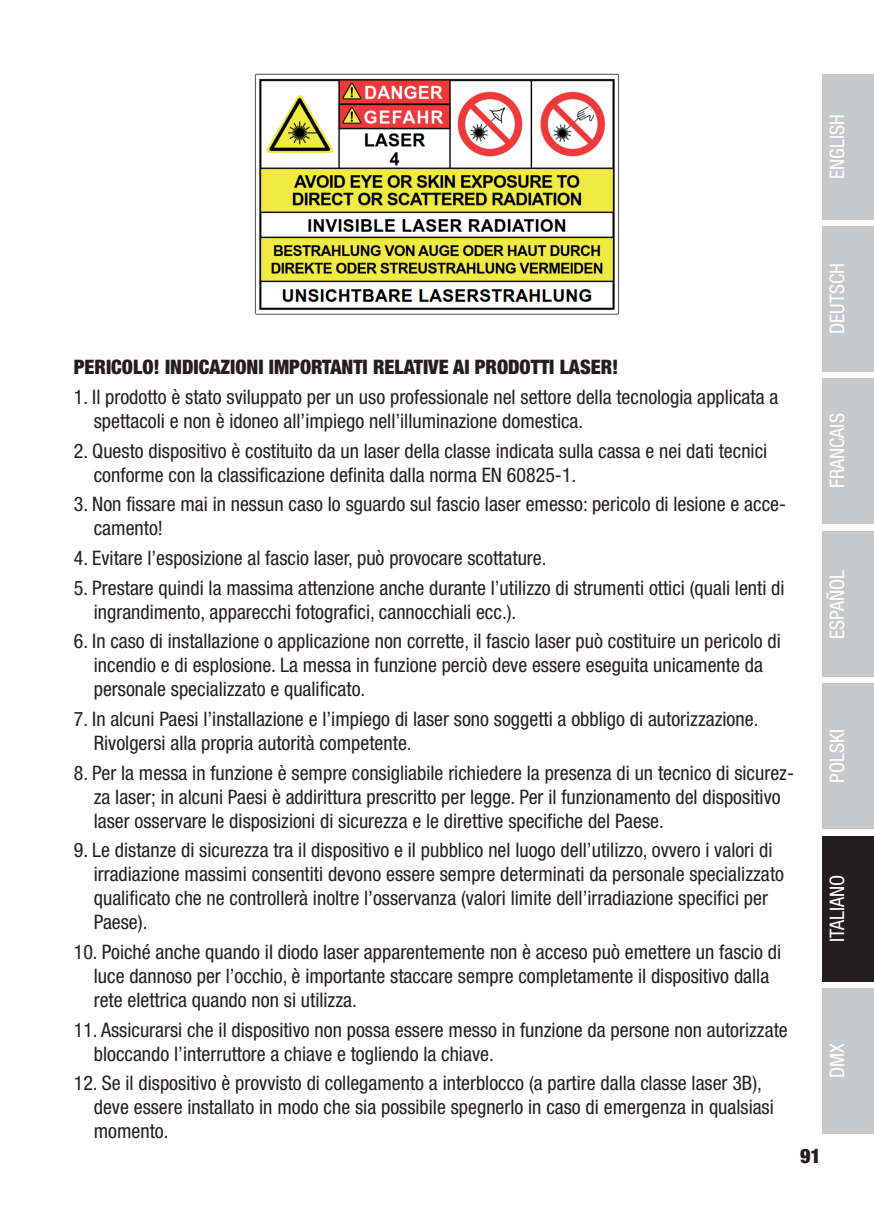
<style>
.page{position:relative;width:874px;height:1225px;background:#fff}
.page>*{position:absolute;margin:0;border:0;box-sizing:border-box;transform-origin:0 0}
.t1{font:condensed 20px/24px "Helvetica Neue LT Pro";color:#231f20}
.t2{font:900 condensed 20px "Helvetica Neue LT Pro";color:#231f20}
.t3{font:condensed 20px "Helvetica Neue LT Std";color:#fff}
.t4{font:900 condensed 20px "Helvetica Neue LT Std";color:#231f20}
</style>
<div class="page">
<div style="left:821px;top:988px;width:52px;height:146px;background:#c7c8ca"></div>
<div style="left:821px;top:74px;width:52px;height:145px;background:#c7c8ca"></div>
<div style="left:821px;top:226px;width:52px;height:145px;background:#c7c8ca"></div>
<div style="left:821px;top:378px;width:52px;height:146px;background:#c7c8ca"></div>
<div style="left:821px;top:531px;width:52px;height:146px;background:#c7c8ca"></div>
<div style="left:821px;top:683px;width:52px;height:146px;background:#c7c8ca"></div>
<div style="left:821px;top:836px;width:52px;height:145px;background:#231f20"></div>
<img style="left:254px;top:74px;width:365px;height:241px">
<p class="t3" style="left:824px;top:179px;width:66px;rotate:-90deg">ENGLISH</p>
<p class="t3" style="left:824px;top:334px;width:73px;rotate:-90deg">DEUTSCH</p>
<p class="t2" style="left:74px;top:355px;width:546px">PERICOLO! INDICAZIONI IMPORTANTI RELATIVE AI PRODOTTI LASER!</p>
<p class="t1" style="left:94px;top:384px;width:685px;text-indent:-20px">1. Il prodotto è stato sviluppato per un uso professionale nel settore della tecnologia applicata a spettacoli e non è idoneo all’impiego nell’illuminazione domestica.</p>
<p class="t1" style="left:94px;top:438px;width:674px;text-indent:-20px">2. Questo dispositivo è costituito da un laser della classe indicata sulla cassa e nei dati tecnici conforme con la classificazione definita dalla norma EN 60825-1.</p>
<p class="t1" style="left:94px;top:492px;width:693px;text-indent:-20px">3. Non fissare mai in nessun caso lo sguardo sul fascio laser emesso: pericolo di lesione e acce&shy;camento!</p>
<p class="t1" style="left:74px;top:545px;width:474px">4. Evitare l’esposizione al fascio laser, può provocare scottature.</p>
<p class="t1" style="left:94px;top:575px;width:692px;text-indent:-20px">5. Prestare quindi la massima attenzione anche durante l’utilizzo di strumenti ottici (quali lenti di ingrandimento, apparecchi fotografici, cannocchiali ecc.).</p>
<p class="t1" style="left:94px;top:629px;width:688px;text-indent:-20px">6. In caso di installazione o applicazione non corrette, il fascio laser può costituire un pericolo di incendio e di esplosione. La messa in funzione perciò deve essere eseguita unicamente da personale specializzato e qualificato.</p>
<p class="t1" style="left:94px;top:706px;width:665px;text-indent:-20px">7. In alcuni Paesi l’installazione e l’impiego di laser sono soggetti a obbligo di autorizzazione.<br>Rivolgersi alla propria autorità competente.</p>
<p class="t1" style="left:94px;top:760px;width:701px;text-indent:-20px">8. Per la messa in funzione è sempre consigliabile richiedere la presenza di un tecnico di sicurez&shy;za laser; in alcuni Paesi è addirittura prescritto per legge. Per il funzionamento del dispositivo laser osservare le disposizioni di sicurezza e le direttive specifiche del Paese.</p>
<p class="t1" style="left:94px;top:838px;width:691px;text-indent:-20px">9. Le distanze di sicurezza tra il dispositivo e il pubblico nel luogo dell’utilizzo, ovvero i valori di irradiazione massimi consentiti devono essere sempre determinati da personale specializzato qualificato che ne controllerà inoltre l’osservanza (valori limite dell’irradiazione specifici per Paese).</p>
<p class="t1" style="left:94px;top:939px;width:688px;text-indent:-20px">10. Poiché anche quando il diodo laser apparentemente non è acceso può emettere un fascio di luce dannoso per l’occhio, è importante staccare sempre completamente il dispositivo dalla rete elettrica quando non si utilizza.</p>
<p class="t1" style="left:94px;top:1017px;width:695px;text-indent:-20px">11. Assicurarsi che il dispositivo non possa essere messo in funzione da persone non autorizzate bloccando l’interruttore a chiave e togliendo la chiave.</p>
<p class="t1" style="left:94px;top:1071px;width:681px;text-indent:-20px">12. Se il dispositivo è provvisto di collegamento a interblocco (a partire dalla classe laser 3B), deve essere installato in modo che sia possibile spegnerlo in caso di emergenza in qualsiasi momento.</p>
<p class="t4" style="left:799px;top:1143px;width:22px">91</p>
<p class="t3" style="left:824px;top:488px;width:76px;rotate:-90deg">FRANCAIS</p>
<p class="t3" style="left:825px;top:639px;width:71px;rotate:-90deg">ESPAÑOL</p>
<p class="t3" style="left:825px;top:783px;width:55px;rotate:-90deg">POLSKI</p>
<p class="t3" style="left:825px;top:942px;width:69px;rotate:-90deg">ITALIANO</p>
<p class="t3" style="left:825px;top:1078px;width:36px;rotate:-90deg">DMX</p>
</div>
